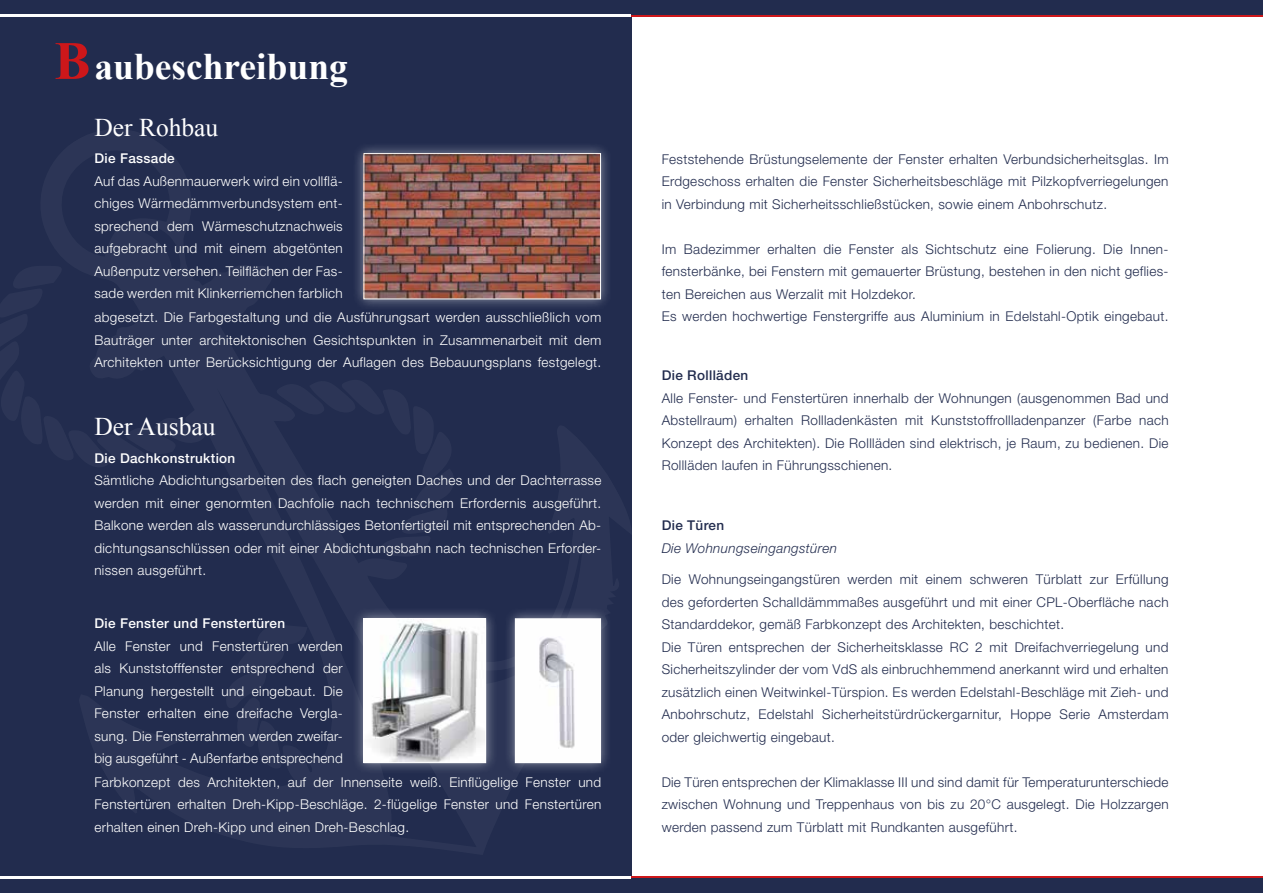
<style>
.page{position:relative;width:1263px;height:893px;background:#fff}
.page>*{position:absolute;margin:0;border:0;box-sizing:border-box;transform-origin:0 0}
.t1{font:700 37.5px "Times New Roman";color:#fff}
.t2{font:25.5px "Times New Roman";color:#fff}
.t3{font:300 13.5px/22.5px "Helvetica Neue";letter-spacing:.025em;color:#222c4e;text-align:justify}
.t4{font:300 13.5px/22.5px "Helvetica Neue";letter-spacing:.025em;color:#fff;text-align:justify}
.t5{font:500 13.5px "Helvetica Neue";letter-spacing:.025em;color:#fff}
.t6{font:italic 300 13.5px "Helvetica Neue";letter-spacing:.025em;color:#222c4e}
.t7{font:500 13.5px "Helvetica Neue";letter-spacing:.025em;color:#222c4e}
.s1{font-size:54px;color:#cd171a}
</style>
<div class="page">
<div style="left:0;top:0;width:631px;height:893px;background:#222c4e"></div>
<hr style="left:0;top:876px;width:631px;height:2px;background:#fff">
<hr style="left:0;top:14px;width:631px;height:3px;background:#fff">
<hr style="left:631px;top:14px;width:632px;height:3px;background:#cd171a">
<hr style="left:631px;top:876px;width:632px;height:2px;background:#cd171a">
<div style="left:631px;top:0;width:632px;height:14px;background:#222c4e"></div>
<div style="left:631px;top:878px;width:632px;height:15px;background:#222c4e"></div>
<svg style="left:353px;top:124px;width:279px;height:731px"></svg>
<svg style="left:353px;top:378px;width:104px;height:180px"></svg>
<h1 class="t1" style="left:54px;top:40px;width:295px"><span class="s1">B</span>aubeschreibung</h1>
<h2 class="t2" style="left:94px;top:110px;width:125px">Der Rohbau</h2>
<p class="t5" style="left:94px;top:151px;width:82px">Die Fassade</p>
<p class="t4" style="left:94px;top:170px;width:250px">Auf das Außenmauerwerk wird ein vollflä&shy;chiges Wärmedämmverbundsystem ent&shy;sprechend dem Wärmeschutznachweis aufgebracht und mit einem abgetönten Außenputz versehen. Teilflächen der Fas&shy;sade werden mit Klinkerriemchen farblich</p>
<p class="t4" style="left:94px;top:306px;width:508px">abgesetzt. Die Farbgestaltung und die Ausführungsart werden ausschließlich vom Bauträger unter architektonischen Gesichtspunkten in Zusammenarbeit mit dem Architekten unter Berücksichtigung der Auflagen des Bebauungsplans festgelegt.</p>
<h2 class="t2" style="left:94px;top:409px;width:123px">Der Ausbau</h2>
<p class="t5" style="left:94px;top:450px;width:142px">Die Dachkonstruktion</p>
<p class="t4" style="left:94px;top:469px;width:508px">Sämtliche Abdichtungsarbeiten des flach geneigten Daches und der Dachterrasse werden mit einer genormten Dachfolie nach technischem Erfordernis ausgeführt.<br>Balkone werden als wasserundurchlässiges Betonfertigteil mit entsprechenden Ab&shy;dichtungsanschlüssen oder mit einer Abdichtungsbahn nach technischen Erforder&shy;nissen ausgeführt.</p>
<p class="t5" style="left:94px;top:615px;width:192px">Die Fenster und Fenstertüren</p>
<p class="t4" style="left:94px;top:634px;width:250px">Alle Fenster und Fenstertüren werden als Kunststofffenster entsprechend der Planung hergestellt und eingebaut. Die Fenster erhalten eine dreifache Vergla&shy;sung. Die Fensterrahmen werden zweifar&shy;big ausgeführt - Außenfarbe entsprechend</p>
<p class="t4" style="left:94px;top:770px;width:508px">Farbkonzept des Architekten, auf der Innenseite weiß. Einflügelige Fenster und Fenstertüren erhalten Dreh-Kipp-Beschläge. 2-flügelige Fenster und Fenstertüren erhalten einen Dreh-Kipp und einen Dreh-Beschlag.</p>
<p class="t3" style="left:662px;top:147px;width:508px">Feststehende Brüstungselemente der Fenster erhalten Verbundsicherheitsglas. Im Erdgeschoss erhalten die Fenster Sicherheitsbeschläge mit Pilzkopfverriegelungen in Verbindung mit Sicherheitsschließstücken, sowie einem Anbohrschutz.</p>
<p class="t3" style="left:662px;top:237px;width:508px;text-align:left">Im Badezimmer erhalten die Fenster als Sichtschutz eine Folierung. Die Innen&shy;fensterbänke, bei Fenstern mit gemauerter Brüstung, bestehen in den nicht geflies&shy;ten Bereichen aus Werzalit mit Holzdekor.<br>Es werden hochwertige Fenstergriffe aus Aluminium in Edelstahl-Optik eingebaut.</p>
<p class="t7" style="left:662px;top:367px;width:88px">Die Rollläden</p>
<p class="t3" style="left:662px;top:386px;width:508px">Alle Fenster- und Fenstertüren innerhalb der Wohnungen (ausgenommen Bad und Abstellraum) erhalten Rollladenkästen mit Kunststoffrollladenpanzer (Farbe nach Konzept des Architekten). Die Rollläden sind elektrisch, je Raum, zu bedienen. Die Rollläden laufen in Führungsschienen.</p>
<p class="t7" style="left:662px;top:517px;width:64px">Die Türen</p>
<p class="t6" style="left:662px;top:540px;width:177px">Die Wohnungseingangstüren</p>
<p class="t3" style="left:662px;top:568px;width:508px;text-align:left">Die Wohnungseingangstüren werden mit einem schweren Türblatt zur Erfüllung des geforderten Schalldämmmaßes ausgeführt und mit einer CPL-Oberfläche nach Standarddekor, gemäß Farbkonzept des Architekten, beschichtet.<br>Die Türen entsprechen der Sicherheitsklasse RC 2 mit Dreifachverriegelung und Sicherheitszylinder der vom VdS als einbruchhemmend anerkannt wird und erhalten zusätzlich einen Weitwinkel-Türspion. Es werden Edelstahl-Beschläge mit Zieh- und Anbohrschutz, Edelstahl Sicherheitstürdrückergarnitur, Hoppe Serie Amsterdam oder gleichwertig eingebaut.</p>
<p class="t3" style="left:662px;top:770px;width:508px">Die Türen entsprechen der Klimaklasse III und sind damit für Temperaturunterschiede zwischen Wohnung und Treppenhaus von bis zu 20°C ausgelegt. Die Holzzargen werden passend zum Türblatt mit Rundkanten ausgeführt.</p>
</div>
